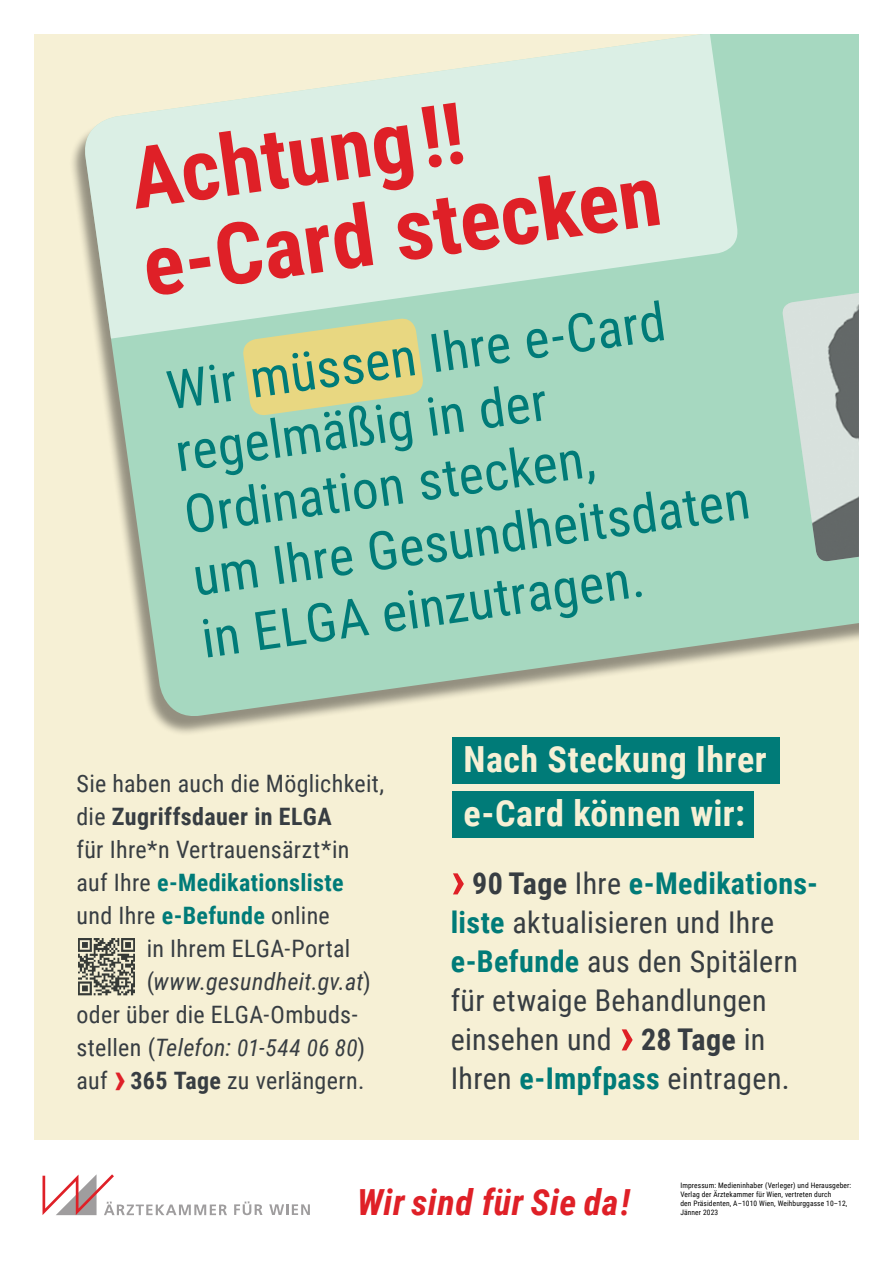
<style>
.page{position:relative;width:893px;height:1263px;background:#fff}
.page>*{position:absolute;margin:0;border:0;box-sizing:border-box;transform-origin:0 0}
.t1{font:700 85.5px/88.5px "Roboto Condensed";color:#df2027}
.t2{font:53.55px/62.7px "Roboto Condensed";color:#007b78}
.t3{font:700 36px/54px "Roboto Condensed";letter-spacing:.015em;color:#f6f0d5}
.t4{font:italic 700 36px "Roboto Condensed";letter-spacing:.015em;color:#df2027}
.t5{font:30px/39px "Roboto Condensed";letter-spacing:.01em;color:#373d42}
.t6{font:24px/33px "Roboto Condensed";letter-spacing:.015em;color:#373d42}
.t7{font:italic 24px "Roboto Condensed";letter-spacing:.015em;color:#373d42}
.t8{font:italic 23.25px "Roboto Condensed";letter-spacing:.02em;color:#373d42}
.t9{font:7.5px/9px "Roboto Condensed";letter-spacing:.015em;color:#000}
.s1{font-weight:700}
.s2{font-weight:700;color:#007b78}
.s3{font-style:normal}
.s4{font-style:normal;font-size:24px}
.s5{font-size:24px}
.s6{font-weight:700;font-size:45px;color:#df2027}
.s7{font-weight:700;font-size:54px;color:#df2027}
</style>
<div class="page">
<div style="left:34px;top:34px;width:825px;height:1106px;background:#f6f0d5"></div>
<div style="left:69px;top:34px;width:790px;height:702px;background:#000;opacity:.4"></div>
<svg style="left:80px;top:34px;width:779px;height:687px;background:#b1d8c0"></svg>
<svg style="left:80px;top:34px;width:660px;height:308px;background:#d6eadc"></svg>
<svg style="left:241px;top:317px;width:184px;height:100px;background:#d5d792"></svg>
<svg style="left:781px;top:276px;width:78px;height:17px"></svg>
<img style="left:781px;top:293px;width:78px;height:270px">
<svg style="left:234px;top:1201px;width:29px;height:14px"></svg>
<svg style="left:269px;top:1204px;width:41px;height:11px"></svg>
<svg style="left:43px;top:1174px;width:184px;height:41px"></svg>
<div style="left:452px;top:737px;width:327px;height:46px;background:#007b78"></div>
<div style="left:452px;top:791px;width:302px;height:47px;background:#007b78"></div>
<img style="left:78px;top:938px;width:57px;height:58px">
<h1 class="t1" style="left:124px;top:132px;width:523px;rotate:-8deg">Achtung!! e-Card stecken</h1>
<h2 class="t2" style="left:162px;top:358px;width:563px;rotate:-8deg">Wir müssen Ihre e-Card regelmäßig in der<br>Ordination stecken,<br>um Ihre Gesundheitsdaten in ELGA einzutragen.</h2>
<p class="t6" style="left:77px;top:766px;width:309px">Sie haben auch die Möglichkeit, die <span class="s1">Zugriffsdauer in ELGA<br></span>für Ihre*n Vertrauensärzt*in auf Ihre <span class="s2">e-Medikationsliste </span>und Ihre <span class="s2">e-Befunde</span> online</p>
<p class="t6" style="left:147px;top:931px;width:205px">in Ihrem ELGA-Portal</p>
<p class="t7" style="left:147px;top:964px;width:226px"><span class="s3">(</span>www.gesundheit.gv.at<span class="s3">)</span></p>
<p class="t6" style="left:77px;top:997px;width:283px">oder über die ELGA-Ombuds-</p>
<p class="t8" style="left:77px;top:1031px;width:290px"><span class="s4">stellen (</span><span class="s5">Telefon:</span> 01-544 06 80<span class="s4">)</span></p>
<p class="t6" style="left:77px;top:1063px;width:289px">auf <span class="s6">›</span> <span class="s1">365 Tage</span> zu verlängern.</p>
<h3 class="t3" style="left:463px;top:731px;width:305px">Nach Steckung Ihrer e-Card können wir:</h3>
<p class="t5" style="left:451px;top:863px;width:369px"><span class="s7">›</span> <span class="s1">90 Tage</span> Ihre <span class="s2">e-Medikations&shy;liste</span> aktualisieren und Ihre <span class="s2">e-Befunde</span> aus den Spitälern für etwaige Behandlungen einsehen und <span class="s7">›</span> <span class="s1">28 Tage</span> in<br>Ihren <span class="s2">e-Impfpass</span> eintragen.</p>
<h3 class="t4" style="left:357px;top:1177px;width:274px">Wir sind für Sie da!</h3>
<p class="t9" style="left:680px;top:1180px;width:172px">Impressum: Medieninhaber (Verleger) und Herausgeber:<br>Verlag der Ärztekammer für Wien, vertreten durch<br>den Präsidenten, A–1010 Wien, Weihburggasse 10–12, Jänner 2023</p>
</div>
